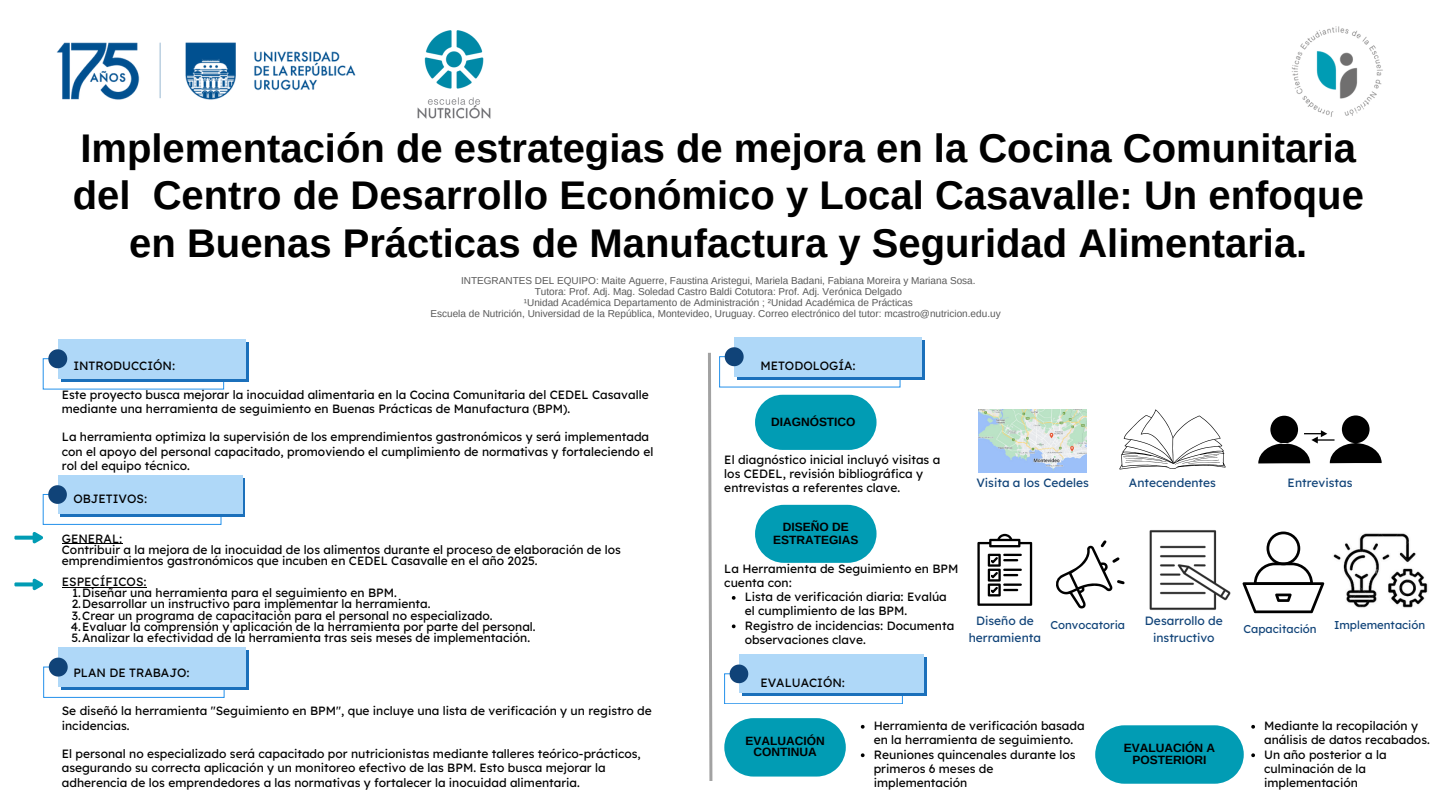
<style>
.page{position:relative;width:1440px;height:810px;background:#fff}
.page>*{position:absolute;margin:0;border:0;box-sizing:border-box;transform-origin:0 0}
.t1{font:700 40px/47.2px "Arimo";color:#000;text-align:center}
.t2{font:12px/14.2px "Lexend Deca";color:#000}
.t3{font:12px/16.5px "Lexend Deca";color:#104378;text-align:center}
.t4{font:700 12px/11.2px "Arimo";color:#000;text-align:center}
.t5{font:11.4px "Lexend Deca";color:#104378}
.t6{font:10px "Arimo";color:#595959}
</style>
<div class="page">
<img style="left:1291px;top:26px;width:92px;height:91px">
<img style="left:417px;top:30px;width:74px;height:89px">
<img style="left:56px;top:42px;width:300px;height:58px">
<svg style="left:737px;top:340px;width:188px;height:39px"></svg>
<div style="left:734px;top:337px;width:188px;height:39px;background:#afd8f8"></div>
<svg style="left:725px;top:347px;width:19px;height:19px"></svg>
<div style="left:755px;top:505px;width:122px;height:58px;background:#019cb4;border-radius:29px"></div>
<svg style="left:724px;top:718px;width:122px;height:59px;background:#1ea7bc"></svg>
<svg style="left:1095px;top:725px;width:149px;height:59px;background:#19a5bb"></svg>
<svg style="left:61px;top:342px;width:187px;height:40px"></svg>
<div style="left:58px;top:339px;width:187px;height:39px;background:#afd8f8"></div>
<svg style="left:48px;top:349px;width:19px;height:19px"></svg>
<div style="left:43px;top:494px;width:178px;height:31px;border:1px solid #2491eb"></div>
<div style="left:61px;top:478px;width:184px;height:39px;background:#1b70bb"></div>
<div style="left:58px;top:475px;width:184px;height:39px;background:#afd8f8"></div>
<svg style="left:48px;top:485px;width:19px;height:19px"></svg>
<div style="left:43px;top:667px;width:181px;height:31px;border:1px solid #2491eb"></div>
<div style="left:61px;top:650px;width:188px;height:40px;background:#1b70bb"></div>
<div style="left:58px;top:647px;width:188px;height:40px;background:#afd8f8"></div>
<svg style="left:49px;top:658px;width:19px;height:19px"></svg>
<div style="left:724px;top:674px;width:179px;height:30px;border:1px solid #2491eb"></div>
<div style="left:742px;top:657px;width:185px;height:39px;background:#1b70bb"></div>
<div style="left:739px;top:654px;width:185px;height:39px;background:#afd8f8"></div>
<svg style="left:730px;top:665px;width:18px;height:18px"></svg>
<svg style="left:708px;top:352px;width:5px;height:429px"></svg>
<svg style="left:14px;top:536px;width:20px;height:4px"></svg>
<svg style="left:33px;top:532px;width:10px;height:11px"></svg>
<div style="left:755px;top:395px;width:122px;height:55px;background:#019cb4;border-radius:28px"></div>
<img style="left:979px;top:409px;width:108px;height:63px">
<svg style="left:1119px;top:409px;width:107px;height:60px"></svg>
<svg style="left:1258px;top:415px;width:124px;height:48px"></svg>
<svg style="left:977px;top:534px;width:55px;height:72px"></svg>
<svg style="left:1056px;top:540px;width:69px;height:69px"></svg>
<img style="left:1149px;top:530px;width:82px;height:80px">
<svg style="left:1243px;top:532px;width:81px;height:81px"></svg>
<img style="left:1333px;top:533px;width:95px;height:75px">
<hr style="left:62px;top:543px;width:60px;height:1px;background:#000">
<hr style="left:62px;top:587px;width:85px;height:1px;background:#000">
<svg style="left:14px;top:582px;width:20px;height:4px"></svg>
<svg style="left:33px;top:578px;width:10px;height:12px"></svg>
<svg style="left:732px;top:596px;width:4px;height:4px"></svg>
<svg style="left:732px;top:624px;width:4px;height:4px"></svg>
<svg style="left:861px;top:725px;width:4px;height:4px"></svg>
<svg style="left:861px;top:753px;width:4px;height:4px"></svg>
<svg style="left:1251px;top:725px;width:4px;height:4px"></svg>
<svg style="left:1251px;top:753px;width:4px;height:4px"></svg>
<p class="t1" style="left:73px;top:125px;width:1293px">Implementación de estrategias de mejora en la Cocina Comunitaria del Centro de Desarrollo Económico y Local Casavalle: Un enfoque en Buenas Prácticas de Manufactura y Seguridad Alimentaria.</p>
<h4 class="t2" style="left:73px;top:358px;width:103px">INTRODUCCIÓN:</h4>
<h4 class="t6" style="left:461px;top:275px;width:516px">INTEGRANTES DEL EQUIPO: Maite Aguerre, Faustina Aristegui, Mariela Badani, Fabiana Moreira y Mariana Sosa.</h4>
<h4 class="t6" style="left:535px;top:286px;width:369px">Tutora: Prof. Adj. Mag. Soledad Castro Baldi Cotutora: Prof. Adj. Verónica Delgado</h4>
<p class="t6" style="left:524px;top:297px;width:390px">¹Unidad Académica Departamento de Administración ; ²Unidad Académica de Prácticas</p>
<h3 class="t6" style="left:430px;top:308px;width:572px">Escuela de Nutrición, Universidad de la República, Montevideo, Uruguay. Correo electrónico del tutor: mcastro@nutricion.edu.uy</h3>
<p class="t2" style="left:760px;top:358px;width:97px">METODOLOGÍA:</p>
<h4 class="t2" style="left:62px;top:387px;width:588px">Este proyecto busca mejorar la inocuidad alimentaria en la Cocina Comunitaria del CEDEL Casavalle mediante una herramienta de seguimiento en Buenas Prácticas de Manufactura (BPM).</h4>
<h2 class="t2" style="left:62px;top:430px;width:593px">La herramienta optimiza la supervisión de los emprendimientos gastronómicos y será implementada con el apoyo del personal capacitado, promoviendo el cumplimiento de normativas y fortaleciendo el rol del equipo técnico.</h2>
<h4 class="t2" style="left:73px;top:492px;width:75px">OBJETIVOS:</h4>
<h2 class="t2" style="left:62px;top:533px;width:561px;line-height:11.2px">GENERAL:<br>Contribuir a la mejora de la inocuidad de los alimentos durante el proceso de elaboración de los emprendimientos gastronómicos que incuben en CEDEL Casavalle en el año 2025.</h2>
<h4 class="t2" style="left:62px;top:574px;width:86px">ESPECÍFICOS:</h4>
<p class="t2" style="left:72px;top:586px;width:326px">1.Diseñar una herramienta para el seguimiento en BPM.</p>
<h4 class="t2" style="left:72px;top:597px;width:360px">2.Desarrollar un instructivo para implementar la herramienta.</h4>
<p class="t2" style="left:72px;top:608px;width:422px">3.Crear un programa de capacitación para el personal no especializado.</p>
<h4 class="t2" style="left:71px;top:619px;width:466px">4.Evaluar la comprensión y aplicación de la herramienta por parte del personal.</h4>
<p class="t2" style="left:71px;top:631px;width:460px">5.Analizar la efectividad de la herramienta tras seis meses de implementación.</p>
<p class="t2" style="left:73px;top:666px;width:118px">PLAN DE TRABAJO:</p>
<h4 class="t2" style="left:62px;top:704px;width:592px">Se diseñó la herramienta "Seguimiento en BPM", que incluye una lista de verificación y un registro de incidencias.</h4>
<p class="t2" style="left:62px;top:746px;width:580px">El personal no especializado será capacitado por nutricionistas mediante talleres teórico-prácticos, asegurando su correcta aplicación y un monitoreo efectivo de las BPM. Esto busca mejorar la adherencia de los emprendedores a las normativas y fortalecer la inocuidad alimentaria.</p>
<p class="t4" style="left:771px;top:417px;width:86px">DIAGNÓSTICO</p>
<p class="t2" style="left:724px;top:452px;width:218px">El diagnóstico inicial incluyó visitas a los CEDEL, revisión bibliográfica y entrevistas a referentes clave.</p>
<h3 class="t4" style="left:773px;top:520px;width:87px;line-height:12.8px">DISEÑO DE<br>ESTRATEGIAS</h3>
<p class="t2" style="left:724px;top:561px;width:236px">La Herramienta de Seguimiento en BPM cuenta con:</p>
<p class="t2" style="left:745px;top:590px;width:204px">Lista de verificación diaria: Evalúa el cumplimiento de las BPM.</p>
<h4 class="t2" style="left:745px;top:618px;width:211px">Registro de incidencias: Documenta observaciones clave.</h4>
<h4 class="t3" style="left:976px;top:474px;width:114px">Visita a los Cedeles</h4>
<p class="t3" style="left:1129px;top:474px;width:88px">Antecendentes</p>
<h3 class="t3" style="left:1288px;top:474px;width:66px">Entrevistas</h3>
<p class="t3" style="left:969px;top:613px;width:74px">Diseño de herramienta</p>
<p class="t5" style="left:1050px;top:618px;width:76px">Convocatoria</p>
<p class="t3" style="left:1145px;top:613px;width:79px">Desarrollo de instructivo</p>
<p class="t5" style="left:1243px;top:622px;width:75px">Capacitación</p>
<h3 class="t5" style="left:1334px;top:618px;width:93px">Implementación</h3>
<h3 class="t2" style="left:760px;top:675px;width:86px">EVALUACIÓN:</h3>
<p class="t2" style="left:874px;top:719px;width:213px">Herramienta de verificación basada en la herramienta de seguimiento.</p>
<h4 class="t2" style="left:874px;top:747px;width:203px">Reuniones quincenales durante los primeros 6 meses de implementación</h4>
<p class="t4" style="left:745px;top:735px;width:81px">EVALUACIÓN<br>CONTINUA</p>
<p class="t4" style="left:1124px;top:743px;width:93px">EVALUACIÓN A<br>POSTERIORI</p>
<p class="t2" style="left:1264px;top:719px;width:167px">Mediante la recopilación y análisis de datos recabados.</p>
<h4 class="t2" style="left:1264px;top:747px;width:124px">Un año posterior a la culminación de la implementación</h4>
</div>
